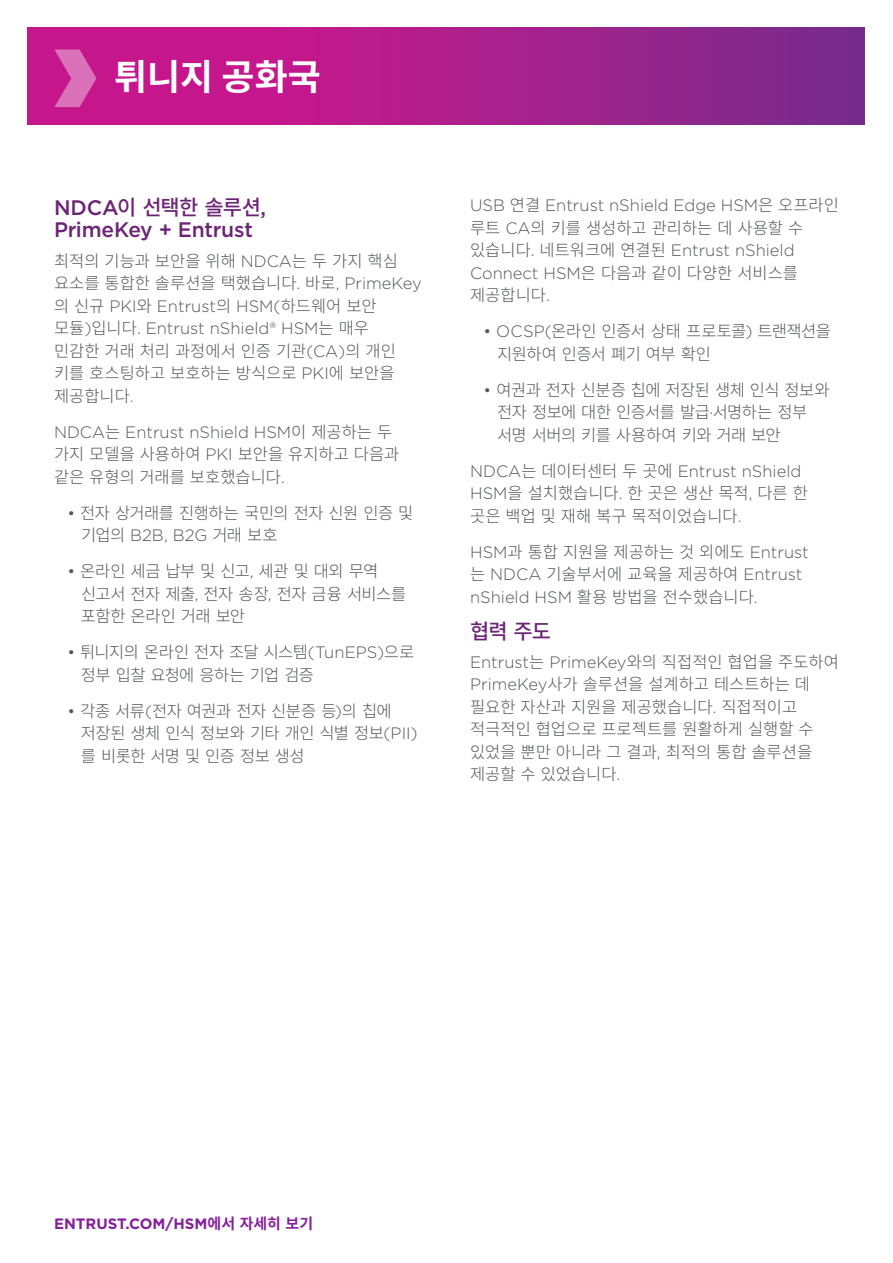
<style>
.page{position:relative;width:893px;height:1263px;background:#fff}
.page>*{position:absolute;margin:0;border:0;box-sizing:border-box;transform-origin:0 0}
.t1{font:700 36px "Noto Sans CJ Kkr";color:#fff}
.t2{font:500 21px "Noto Sans CJ Kkr";letter-spacing:-.045em;color:#6c2476}
.t3{font:500 21px "Gotham";letter-spacing:-.015em;color:#6c2476}
.t4{font:300 16.5px/22.5px "Noto Sans CJ Kkr";color:#54555a}
.t5{font:300 16.5px/22.5px "Gotham";color:#54555a}
.t6{font:300 16.5px/22.5px "Noto Sans CJ Kkr";letter-spacing:-.03em;color:#54555a}
.t7{font:300 16.5px/22.5px "Noto Sans CJ Kkr";letter-spacing:-.02em;color:#54555a}
.t8{font:300 16.5px/22.5px "Noto Sans CJ Kkr";letter-spacing:-.035em;color:#54555a}
.t9{font:700 15px "Gotham";color:#85209b}
.s1{font-family:"Gotham"}
.s2{font-family:"Noto Sans CJ Kkr"}
</style>
<div class="page">
<svg style="left:27px;top:27px;width:838px;height:98px;background:#a91e8b"></svg>
<svg style="left:54px;top:50px;width:42px;height:57px;background:#d24da7"></svg>
<h1 class="t1" style="left:114px;top:57px;width:208px">튀니지 공화국</h1>
<p class="t2" style="left:54px;top:195px;width:214px"><span class="s1">NDCA</span>이 선택한 솔루션<span class="s1">,</span></p>
<p class="t3" style="left:54px;top:216px;width:201px">PrimeKey + Entrust</p>
<p class="t4" style="left:54px;top:250px;width:369px">최적의 기능과 보안을 위해 <span class="s1">NDCA</span>는 두 가지 핵심 요소를 통합한 솔루션을 택했습니다<span class="s1">.</span> 바로<span class="s1">, PrimeKey</span></p>
<p class="t5" style="left:54px;top:294px;width:324px"><span class="s2">의 신규</span> PKI<span class="s2">와</span> Entrust<span class="s2">의</span> HSM(<span class="s2">하드웨어 보안 모듈</span>)<span class="s2">입니다</span>. Entrust nShield® HSM<span class="s2">는 매우</span></p>
<p class="t4" style="left:54px;top:340px;width:343px;text-align:justify">민감한 거래 처리 과정에서 인증 기관<span class="s1">(CA)</span>의 개인 키를 호스팅하고 보호하는 방식으로 <span class="s1">PKI</span>에 보안을 제공합니다<span class="s1">.</span></p>
<p class="t5" style="left:54px;top:420px;width:340px">NDCA<span class="s2">는</span> Entrust nShield HSM<span class="s2">이 제공하는 두</span></p>
<p class="t4" style="left:54px;top:443px;width:347px">가지 모델을 사용하여 <span class="s1">PKI</span> 보안을 유지하고 다음과 같은 유형의 거래를 보호했습니다<span class="s1">.</span></p>
<p class="t6" style="left:81px;top:502px;width:334px;text-indent:-13px"><span class="s1">•</span> 전자 상거래를 진행하는 국민의 전자 신원 인증 및 기업의 <span class="s1">B2B, B2G</span> 거래 보호</p>
<p class="t7" style="left:81px;top:560px;width:327px;text-indent:-13px"><span class="s1">•</span> 온라인 세금 납부 및 신고<span class="s1">,</span> 세관 및 대외 무역 신고서 전자 제출<span class="s1">,</span> 전자 송장<span class="s1">,</span> 전자 금융 서비스를 포함한 온라인 거래 보안</p>
<p class="t8" style="left:81px;top:641px;width:335px;text-indent:-13px"><span class="s1">•</span> 튀니지의 온라인 전자 조달 시스템<span class="s1">(TunEPS)</span>으로 정부 입찰 요청에 응하는 기업 검증</p>
<p class="t6" style="left:81px;top:700px;width:338px;text-indent:-13px"><span class="s1">•</span> 각종 서류<span class="s1">(</span>전자 여권과 전자 신분증 등<span class="s1">)</span>의 칩에 저장된 생체 인식 정보와 기타 개인 식별 정보<span class="s1">(PII) </span>를 비롯한 서명 및 인증 정보 생성</p>
<p class="t5" style="left:470px;top:194px;width:370px">USB <span class="s2">연결</span> Entrust nShield Edge HSM<span class="s2">은 오프라인</span></p>
<p class="t4" style="left:470px;top:217px;width:335px">루트 <span class="s1">CA</span>의 키를 생성하고 관리하는 데 사용할 수</p>
<p class="t5" style="left:470px;top:239px;width:326px"><span class="s2">있습니다</span>. <span class="s2">네트워크에 연결된</span> Entrust nShield</p>
<p class="t4" style="left:470px;top:262px;width:329px"><span class="s1">Connect HSM</span>은 다음과 같이 다양한 서비스를 제공합니다<span class="s1">.</span></p>
<p class="t6" style="left:497px;top:320px;width:335px;text-indent:-14px"><span class="s1">• OCSP(</span>온라인 인증서 상태 프로토콜<span class="s1">)</span> 트랜잭션을 지원하여 인증서 폐기 여부 확인</p>
<p class="t6" style="left:497px;top:379px;width:334px;text-indent:-14px"><span class="s1">•</span> 여권과 전자 신분증 칩에 저장된 생체 인식 정보와 전자 정보에 대한 인증서를 발급<span class="s1">·</span>서명하는 정부 서명 서버의 키를 사용하여 키와 거래 보안</p>
<p class="t5" style="left:470px;top:459px;width:333px">NDCA<span class="s2">는 데이터센터 두 곳에</span> Entrust nShield</p>
<p class="t4" style="left:470px;top:482px;width:339px"><span class="s1">HSM</span>을 설치했습니다<span class="s1">.</span> 한 곳은 생산 목적<span class="s1">,</span> 다른 한 곳은 백업 및 재해 복구 목적이었습니다<span class="s1">.</span></p>
<p class="t4" style="left:470px;top:541px;width:340px"><span class="s1">HSM</span>과 통합 지원을 제공하는 것 외에도 <span class="s1">Entrust </span>는 <span class="s1">NDCA</span> 기술부서에 교육을 제공하여 <span class="s1">Entrust</span></p>
<p class="t5" style="left:470px;top:585px;width:289px">nShield HSM <span class="s2">활용 방법을 전수했습니다</span>.</p>
<p class="t2" style="left:470px;top:619px;width:82px">협력 주도</p>
<p class="t5" style="left:470px;top:650px;width:370px">Entrust<span class="s2">는</span> PrimeKey<span class="s2">와의 직접적인 협업을 주도하여</span></p>
<p class="t4" style="left:470px;top:673px;width:345px"><span class="s1">PrimeKey</span>사가 솔루션을 설계하고 테스트하는 데 필요한 자산과 지원을 제공했습니다<span class="s1">.</span> 직접적이고 적극적인 협업으로 프로젝트를 원활하게 실행할 수 있었을 뿐만 아니라 그 결과<span class="s1">,</span> 최적의 통합 솔루션을 제공할 수 있었습니다<span class="s1">.</span></p>
<p class="t9" style="left:54px;top:1214px;width:261px">ENTRUST.COM/HSM<span class="s2">에서 자세히 보기</span></p>
</div>
